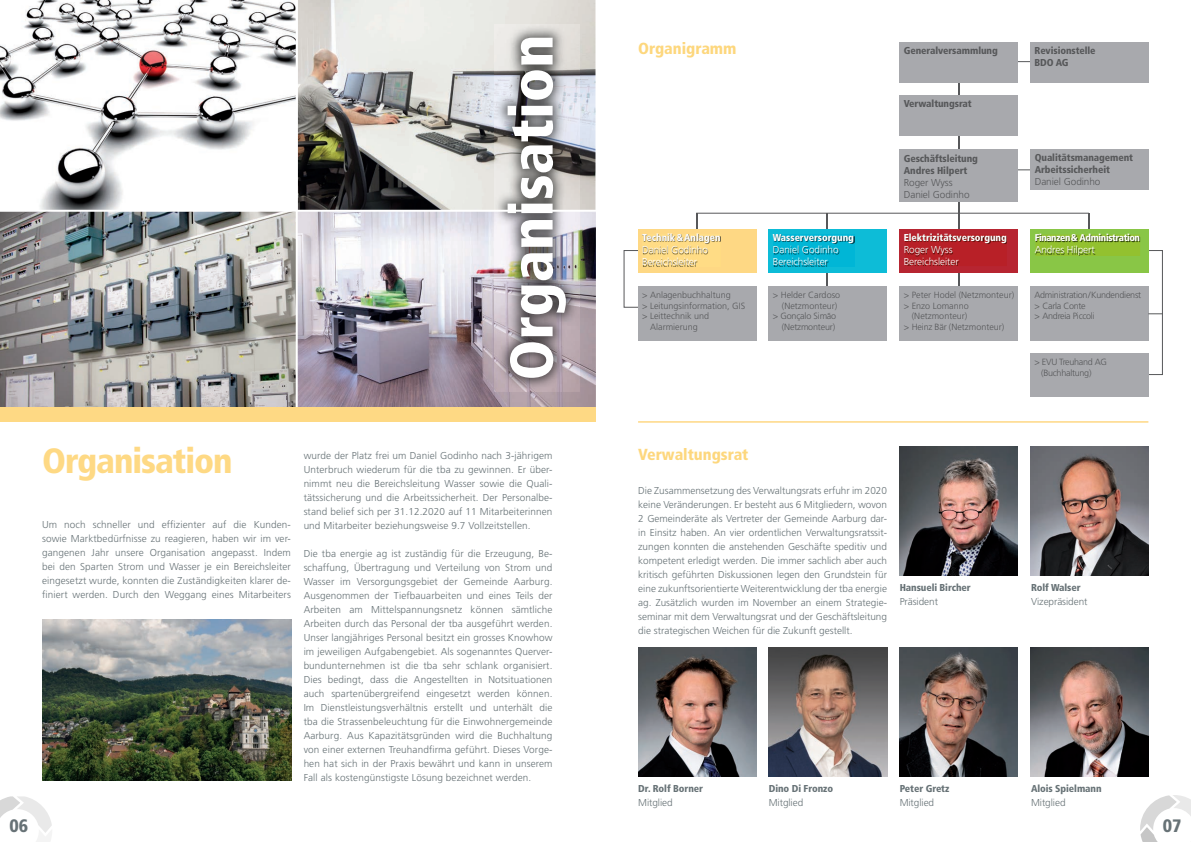
<style>
.page{position:relative;width:1191px;height:842px;background:#fff}
.page>*{position:absolute;margin:0;border:0;box-sizing:border-box;transform-origin:0 0}
.t1{font:900 condensed 60px "Frutiger";color:#fff}
.t2{font:900 condensed 35px "Frutiger";letter-spacing:-.03em;color:#fed984}
.t3{font:900 condensed 18px "Frutiger";color:#677276}
.t4{font:900 condensed 16px "Frutiger";color:#fdd77d}
.t5{font:300 10px/14px "Frutiger";letter-spacing:.01em;color:#677276;text-align:justify}
.t6{font:900 condensed 10px/12px "Frutiger";letter-spacing:-.005em;color:#57585a}
.t7{font:300 10px/12px "Frutiger";letter-spacing:-.005em;color:#fff}
.t8{font:900 condensed 10px "Frutiger";letter-spacing:-.005em;color:#677276}
.t9{font:900 condensed 10px "Frutiger";letter-spacing:-.005em;color:#fff}
.t10{font:300 10px/12px "Frutiger";letter-spacing:-.005em;color:#57585a}
.t11{font:900 condensed 9.8px "Frutiger";letter-spacing:-.04em;color:#fff}
.t12{font:300 9px "Frutiger";color:#57585a}
.t13{font:300 9px/10.8px "Frutiger";letter-spacing:-.03em;color:#57585a}
.t14{font:300 9px "Frutiger";letter-spacing:-.02em;color:#57585a}
</style>
<div class="page">
<img style="left:0;top:212px;width:296px;height:195px">
<img style="left:298px;top:0;width:298px;height:414px">
<svg style="left:298px;top:0;width:297px;height:210px;background:#b3b2ae"></svg>
<img style="left:0;top:0;width:296px;height:210px">
<svg style="left:1140px;top:795px;width:51px;height:47px"></svg>
<svg style="left:0;top:796px;width:52px;height:46px"></svg>
<img style="left:42px;top:619px;width:249px;height:161px">
<img style="left:494px;top:24px;width:85px;height:367px">
<hr style="left:958px;top:81px;width:1px;height:247px;background:#57585a">
<hr style="left:827px;top:213px;width:1px;height:115px;background:#57585a">
<hr style="left:696px;top:213px;width:1px;height:48px;background:#57585a">
<svg style="left:623px;top:250px;width:20px;height:58px"></svg>
<hr style="left:696px;top:213px;width:393px;height:1px;background:#57585a">
<hr style="left:1089px;top:213px;width:1px;height:48px;background:#57585a">
<hr style="left:1001px;top:169px;width:45px;height:1px;background:#57585a">
<hr style="left:1001px;top:61px;width:45px;height:1px;background:#57585a">
<div style="left:1030px;top:42px;width:118px;height:40px;background:#a8a9ad"></div>
<div style="left:899px;top:42px;width:118px;height:40px;background:#a8a9ad"></div>
<div style="left:899px;top:96px;width:118px;height:40px;background:#a8a9ad"></div>
<div style="left:899px;top:150px;width:118px;height:52px;background:#a8a9ad"></div>
<div style="left:1030px;top:150px;width:118px;height:40px;background:#a8a9ad"></div>
<div style="left:1030px;top:229px;width:118px;height:43px;background:#89c646"></div>
<div style="left:1030px;top:286px;width:118px;height:54px;background:#a8a9ad"></div>
<div style="left:1030px;top:353px;width:118px;height:44px;background:#a8a9ad"></div>
<div style="left:899px;top:229px;width:118px;height:43px;background:#b72531"></div>
<div style="left:899px;top:286px;width:118px;height:54px;background:#a8a9ad"></div>
<div style="left:768px;top:229px;width:119px;height:43px;background:#0dbcd7"></div>
<div style="left:768px;top:286px;width:119px;height:54px;background:#a8a9ad"></div>
<div style="left:638px;top:229px;width:118px;height:43px;background:#fed884"></div>
<div style="left:638px;top:286px;width:118px;height:55px;background:#a8a9ad"></div>
<img style="left:905px;top:234px;width:101px;height:32px">
<img style="left:1035px;top:235px;width:105px;height:21px">
<img style="left:773px;top:235px;width:81px;height:31px">
<img style="left:643px;top:234px;width:77px;height:32px">
<svg style="left:1143px;top:250px;width:20px;height:126px"></svg>
<hr style="left:638px;top:421px;width:510px;height:2px;background:#fed884">
<img style="left:899px;top:446px;width:119px;height:130px">
<img style="left:899px;top:647px;width:118px;height:130px">
<img style="left:768px;top:647px;width:119px;height:130px">
<img style="left:638px;top:647px;width:118px;height:130px">
<img style="left:1030px;top:647px;width:118px;height:130px">
<img style="left:1030px;top:446px;width:118px;height:130px">
<hr style="left:0;top:210px;width:603px;height:2px;background:#fff">
<div style="left:0;top:407px;width:595px;height:14px;background:#fed984"></div>
<h1 class="t1" style="left:495px;top:381px;width:348px;rotate:-90deg">Organisation</h1>
<h2 class="t2" style="left:42px;top:440px;width:192px">Organisation</h2>
<p class="t5" style="left:42px;top:518px;width:250px">Um noch schneller und effizienter auf die Kunden&shy;sowie Marktbedürfnisse zu reagieren, haben wir im ver&shy;gangenen Jahr unsere Organisation angepasst. Indem bei den Sparten Strom und Wasser je ein Bereichsleiter eingesetzt wurde, konnten die Zuständigkeiten klarer de&shy;finiert werden. Durch den Weggang eines Mitarbeiters</p>
<p class="t5" style="left:304px;top:448px;width:250px">wurde der Platz frei um Daniel Godinho nach 3-jährigem Unterbruch wiederum für die tba zu gewinnen. Er über&shy;nimmt neu die Bereichsleitung Wasser sowie die Quali&shy;tätssicherung und die Arbeitssicherheit. Der Personalbe&shy;stand belief sich per 31.12.2020 auf 11 Mitarbeiterinnen und Mitarbeiter beziehungsweise 9.7 Vollzeitstellen.</p>
<p class="t5" style="left:304px;top:546px;width:250px">Die tba energie ag ist zuständig für die Erzeugung, Be&shy;schaffung, Übertragung und Verteilung von Strom und Wasser im Versorgungsgebiet der Gemeinde Aarburg.<br>Ausgenommen der Tiefbauarbeiten und eines Teils der Arbeiten am Mittelspannungsnetz können sämtliche Arbeiten durch das Personal der tba ausgeführt werden.<br>Unser langjähriges Personal besitzt ein grosses Knowhow im jeweiligen Aufgabengebiet. Als sogenanntes Querver&shy;bundunternehmen ist die tba sehr schlank organisiert.<br>Dies bedingt, dass die Angestellten in Notsituationen auch spartenübergreifend eingesetzt werden können.<br>Im Dienstleistungsverhältnis erstellt und unterhält die tba die Strassenbeleuchtung für die Einwohnergemeinde Aarburg. Aus Kapazitätsgründen wird die Buchhaltung von einer externen Treuhandfirma geführt. Dieses Vorge&shy;hen hat sich in der Praxis bewährt und kann in unserem Fall als kostengünstigste Lösung bezeichnet werden.</p>
<h3 class="t4" style="left:638px;top:39px;width:100px">Organigramm</h3>
<p class="t6" style="left:903px;top:44px;width:95px">Generalversammlung</p>
<p class="t6" style="left:1034px;top:44px;width:63px">Revisionstelle<br>BDO AG</p>
<p class="t6" style="left:903px;top:98px;width:69px">Verwaltungsrat</p>
<p class="t6" style="left:903px;top:152px;width:76px">Geschäftsleitung<br>Andres Hilpert</p>
<p class="t10" style="left:903px;top:176px;width:67px">Roger Wyss<br>Daniel Godinho</p>
<p class="t6" style="left:1034px;top:152px;width:100px">Qualitätsmanagement<br>Arbeitssicherheit</p>
<p class="t10" style="left:1034px;top:176px;width:67px">Daniel Godinho</p>
<p class="t9" style="left:642px;top:232px;width:80px">Technik &amp; Anlagen</p>
<p class="t7" style="left:642px;top:244px;width:67px">Daniel Godinho<br>Bereichsleiter</p>
<p class="t9" style="left:773px;top:232px;width:82px">Wasserversorgung</p>
<p class="t7" style="left:773px;top:244px;width:67px">Daniel Godinho<br>Bereichsleiter</p>
<p class="t9" style="left:903px;top:232px;width:104px">Elektrizitätsversorgung</p>
<p class="t7" style="left:903px;top:244px;width:57px">Roger Wyss<br>Bereichsleiter</p>
<p class="t11" style="left:1034px;top:232px;width:107px">Finanzen &amp; Administration</p>
<p class="t7" style="left:1034px;top:244px;width:62px">Andres Hilpert</p>
<p class="t12" style="left:642px;top:290px;width:90px">&gt; Anlagenbuchhaltung</p>
<p class="t12" style="left:642px;top:300px;width:104px">&gt; Leitungsinformation, GIS</p>
<p class="t12" style="left:642px;top:311px;width:68px">&gt; Leittechnik und</p>
<p class="t12" style="left:650px;top:322px;width:49px">Alarmierung</p>
<p class="t12" style="left:773px;top:290px;width:69px">&gt; Helder Cardoso</p>
<p class="t12" style="left:782px;top:300px;width:57px">(Netzmonteur)</p>
<p class="t14" style="left:773px;top:311px;width:65px">&gt; Gonçalo Simão</p>
<p class="t14" style="left:782px;top:322px;width:55px">(Netzmonteur)</p>
<p class="t12" style="left:903px;top:290px;width:112px">&gt; Peter Hodel (Netzmonteur)</p>
<p class="t12" style="left:903px;top:300px;width:66px">&gt; Enzo Lomanno</p>
<p class="t12" style="left:911px;top:311px;width:57px">(Netzmonteur)</p>
<p class="t12" style="left:903px;top:322px;width:102px">&gt; Heinz Bär (Netzmonteur)</p>
<p class="t13" style="left:1034px;top:289px;width:108px">Administration / Kundendienst &gt; Carla Conte<br>&gt; Andreia Piccoli</p>
<p class="t13" style="left:1041px;top:356px;width:67px;text-indent:-7px">&gt; EVU Treuhand AG (Buchhaltung)</p>
<h3 class="t4" style="left:638px;top:445px;width:112px">Verwaltungsrat</h3>
<p class="t5" style="left:638px;top:483px;width:250px">Die Zusammensetzung des Verwaltungsrats erfuhr im 2020 keine Veränderungen. Er besteht aus 6 Mitgliedern, wovon 2 Gemeinderäte als Vertreter der Gemeinde Aarburg dar&shy;in Einsitz haben. An vier ordentlichen Verwaltungsratssit&shy;zungen konnten die anstehenden Geschäfte speditiv und kompetent erledigt werden. Die immer sachlich aber auch kritisch geführten Diskussionen legen den Grundstein für eine zukunftsorientierte Weiterentwicklung der tba energie ag. Zusätzlich wurden im November an einem Strategie&shy;seminar mit dem Verwaltungsrat und der Geschäftsleitung die strategischen Weichen für die Zukunft gestellt.</p>
<p class="t8" style="left:899px;top:582px;width:73px">Hansueli Bircher</p>
<p class="t5" style="left:899px;top:595px;width:40px">Präsident</p>
<p class="t8" style="left:1031px;top:582px;width:51px">Rolf Walser</p>
<p class="t5" style="left:1031px;top:595px;width:58px">Vizepräsident</p>
<p class="t8" style="left:638px;top:782px;width:66px">Dr. Rolf Borner</p>
<p class="t5" style="left:638px;top:796px;width:36px">Mitglied</p>
<p class="t8" style="left:768px;top:782px;width:66px">Dino Di Fronzo</p>
<p class="t5" style="left:768px;top:796px;width:36px">Mitglied</p>
<p class="t8" style="left:899px;top:782px;width:51px">Peter Gretz</p>
<p class="t5" style="left:899px;top:796px;width:36px">Mitglied</p>
<p class="t8" style="left:1031px;top:782px;width:72px">Alois Spielmann</p>
<p class="t5" style="left:1031px;top:796px;width:36px">Mitglied</p>
<h3 class="t3" style="left:10px;top:815px;width:20px">06</h3>
<h3 class="t3" style="left:1162px;top:815px;width:20px">07</h3>
</div>
